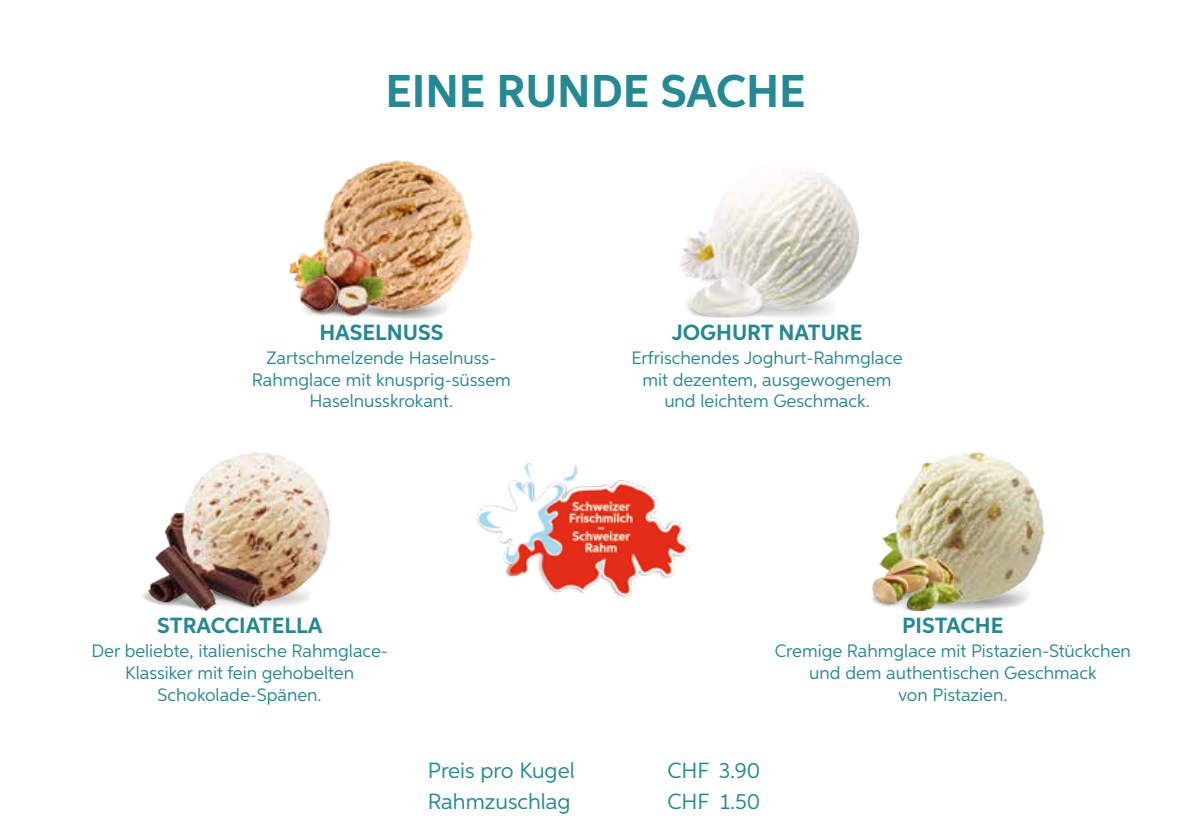
<style>
.page{position:relative;width:1191px;height:840px;background:#fff}
.page>*{position:absolute;margin:0;border:0;box-sizing:border-box;transform-origin:0 0}
.t1{font:700 46px "Aspira";color:#238992}
.t2{font:700 22px "Aspira";color:#238992}
.t3{font:22px "Aspira";color:#238992}
.t4{font:18px/21.6px "Aspira";color:#238992;text-align:center}
</style>
<div class="page">
<img style="left:290px;top:160px;width:183px;height:159px">
<img style="left:679px;top:172px;width:179px;height:144px">
<img style="left:143px;top:591px;width:66px;height:20px">
<img style="left:148px;top:451px;width:183px;height:159px">
<img style="left:477px;top:463px;width:213px;height:135px">
<img style="left:904px;top:609px;width:84px;height:3px">
<img style="left:872px;top:452px;width:172px;height:157px">
<h1 class="t1" style="left:385px;top:63px;width:422px">EINE RUNDE SACHE</h1>
<p class="t2" style="left:319px;top:319px;width:125px">HASELNUSS</p>
<p class="t4" style="left:252px;top:346px;width:260px">Zartschmelzende Haselnuss-<br>Rahmglace mit knusprig-süssem<br>Haselnusskrokant.</p>
<p class="t2" style="left:157px;top:612px;width:167px">STRACCIATELLA</p>
<p class="t4" style="left:91px;top:639px;width:298px">Der beliebte, italienische Rahmglace-<br>Klassiker mit fein gehobelten<br>Schokolade-Spänen.</p>
<p class="t2" style="left:671px;top:319px;width:192px">JOGHURT NATURE</p>
<p class="t4" style="left:631px;top:346px;width:273px">Erfrischendes Joghurt-Rahmglace mit dezentem, ausgewogenem und leichtem Geschmack.</p>
<p class="t2" style="left:902px;top:612px;width:103px">PISTACHE</p>
<p class="t4" style="left:774px;top:639px;width:358px">Cremige Rahmglace mit Pistazien-Stückchen und dem authentischen Geschmack<br>von Pistazien.</p>
<p class="t3" style="left:428px;top:756px;width:148px">Preis pro Kugel</p>
<p class="t3" style="left:667px;top:756px;width:94px">CHF 3.90</p>
<p class="t3" style="left:428px;top:787px;width:144px">Rahmzuschlag</p>
<p class="t3" style="left:667px;top:787px;width:94px">CHF 1.50</p>
</div>
